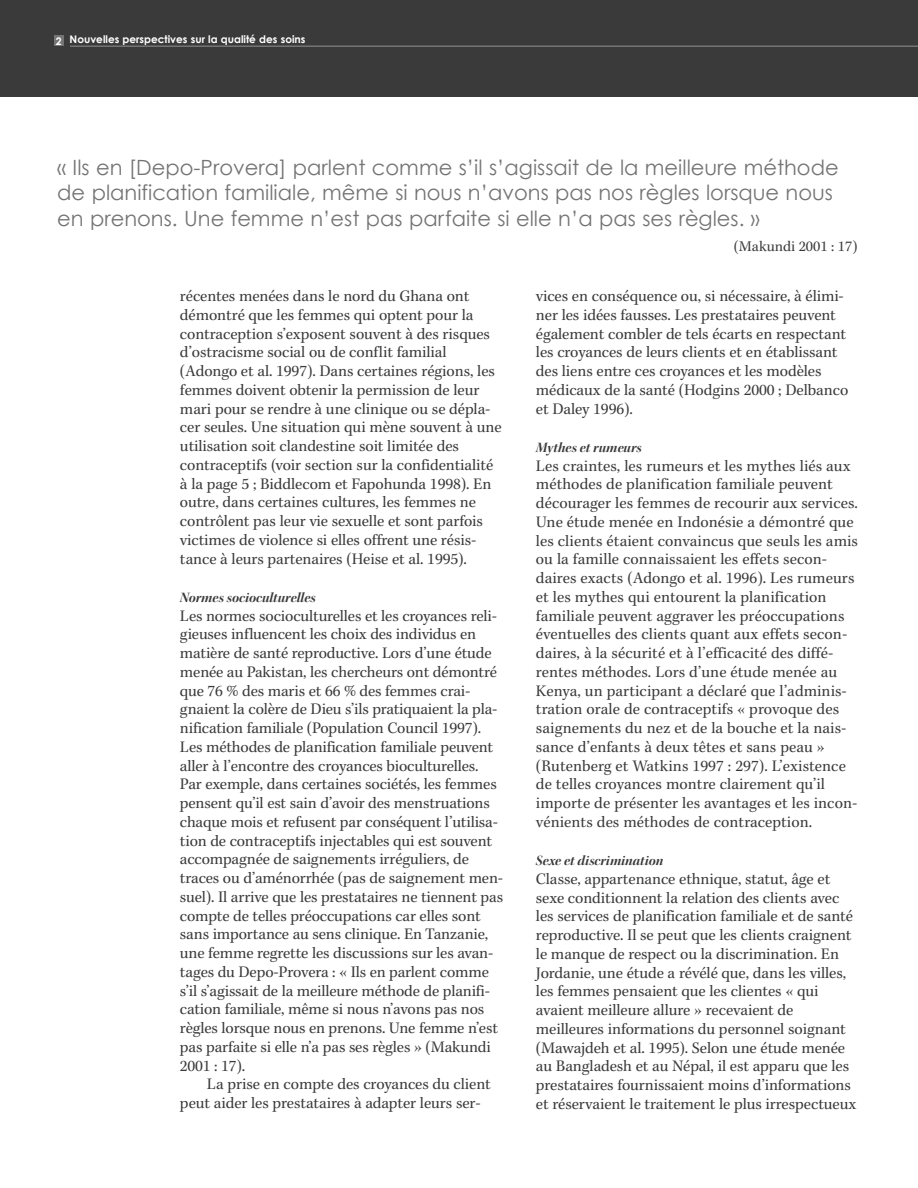
<style>
.page{position:relative;width:918px;height:1188px;background:#fff}
.page>*{position:absolute;margin:0;border:0;box-sizing:border-box;transform-origin:0 0}
.t1{font:21px/25.5px "Century Gothic";color:#747474}
.t2{font:16.2px/18.8px "Kepl MM 240 67 196 55 188 53 154 43";letter-spacing:-.005em;color:#3a3a3a}
.t3{font:15px "Kepl MM 240 67 196 55 188 53 154 43";color:#3a3a3a}
.t4{font:14.25px "Kepl MM It 0 0 0 0 104 314 145 435";letter-spacing:-.005em;color:#3a3a3a}
.t5{font:700 10.5px "Century Gothic";color:#fff}
</style>
<div class="page">
<div style="left:0;top:0;width:918px;height:96px;background:#3a3a3a"></div>
<div style="left:54px;top:35px;width:10px;height:11px;background:#747474"></div>
<hr style="left:70px;top:45px;width:848px;height:2px;background:#747474">
<p class="t5" style="left:56px;top:33px;width:251px">2 Nouvelles perspectives sur la qualitÈ des soins</p>
<p class="t1" style="left:57px;top:154px;width:783px">´ Ils en [Depo-Provera] parlent comme síil síagissait de la meilleure mÈthode de planification familiale, mÍme si nous níavons pas nos rËgles lorsque nous en prenons. Une femme níest pas parfaite si elle nía pas ses rËgles. ª</p>
<p class="t3" style="left:734px;top:240px;width:125px">(Makundi 2001 : 17)</p>
<p class="t2" style="left:180px;top:288px;width:323px">récentes menées dans le nord du Ghana ont démontré que les femmes qui optent pour la contraception s’exposent souvent à des risques d’ostracisme social ou de conflit familial (Adongo et al. 1997). Dans certaines régions, les femmes doivent obtenir la permission de leur mari pour se rendre à une clinique ou se dépla&shy;cer seules. Une situation qui mène souvent à une utilisation soit clandestine soit limitée des contraceptifs (voir section sur la confidentialité à la page 5 ; Biddlecom et Fapohunda 1998). En outre, dans certaines cultures, les femmes ne contrôlent pas leur vie sexuelle et sont parfois victimes de violence si elles offrent une résis&shy;tance à leurs partenaires (Heise et al. 1995).</p>
<p class="t4" style="left:180px;top:592px;width:137px">Normes socioculturelles</p>
<p class="t2" style="left:180px;top:607px;width:325px">Les normes socioculturelles et les croyances reli&shy;gieuses influencent les choix des individus en matière de santé reproductive. Lors d’une étude menée au Pakistan, les chercheurs ont démontré que 76 % des maris et 66 % des femmes crai&shy;gnaient la colère de Dieu s’ils pratiquaient la pla&shy;nification familiale (Population Council 1997).<br>Les méthodes de planification familiale peuvent aller à l’encontre des croyances bioculturelles.<br>Par exemple, dans certaines sociétés, les femmes pensent qu’il est sain d’avoir des menstruations chaque mois et refusent par conséquent l’utilisa&shy;tion de contraceptifs injectables qui est souvent accompagnée de saignements irréguliers, de traces ou d’aménorrhée (pas de saignement men&shy;suel). Il arrive que les prestataires ne tiennent pas compte de telles préoccupations car elles sont sans importance au sens clinique. En Tanzanie, une femme regrette les discussions sur les avan&shy;tages du Depo-Provera : « Ils en parlent comme s’il s’agissait de la meilleure méthode de planifi&shy;cation familiale, même si nous n’avons pas nos règles lorsque nous en prenons. Une femme n’est pas parfaite si elle n’a pas ses règles » (Makundi 2001 : 17).</p>
<p class="t2" style="left:180px;top:1076px;width:312px;text-indent:27px">La prise en compte des croyances du client peut aider les prestataires à adapter leurs ser-</p>
<p class="t2" style="left:536px;top:288px;width:314px">vices en conséquence ou, si nécessaire, à élimi&shy;ner les idées fausses. Les prestataires peuvent également combler de tels écarts en respectant les croyances de leurs clients et en établissant des liens entre ces croyances et les modèles médicaux de la santé (Hodgins 2000 ; Delbanco et Daley 1996).</p>
<p class="t4" style="left:536px;top:442px;width:108px">Mythes et rumeurs</p>
<p class="t2" style="left:536px;top:457px;width:324px">Les craintes, les rumeurs et les mythes liés aux méthodes de planification familiale peuvent décourager les femmes de recourir aux services.<br>Une étude menée en Indonésie a démontré que les clients étaient convaincus que seuls les amis ou la famille connaissaient les effets secon&shy;daires exacts (Adongo et al. 1996). Les rumeurs et les mythes qui entourent la planification familiale peuvent aggraver les préoccupations éventuelles des clients quant aux effets secon&shy;daires, à la sécurité et à l’efficacité des diffé&shy;rentes méthodes. Lors d’une étude menée au Kenya, un participant a déclaré que l’adminis&shy;tration orale de contraceptifs « provoque des saignements du nez et de la bouche et la nais&shy;sance d’enfants à deux têtes et sans peau » (Rutenberg et Watkins 1997 : 297). L’existence de telles croyances montre clairement qu’il importe de présenter les avantages et les incon&shy;vénients des méthodes de contraception.</p>
<p class="t4" style="left:536px;top:855px;width:129px">Sexe et discrimination</p>
<p class="t2" style="left:536px;top:871px;width:322px">Classe, appartenance ethnique, statut, âge et sexe conditionnent la relation des clients avec les services de planification familiale et de santé reproductive. Il se peut que les clients craignent le manque de respect ou la discrimination. En Jordanie, une étude a révélé que, dans les villes, les femmes pensaient que les clientes « qui avaient meilleure allure » recevaient de meilleures informations du personnel soignant (Mawajdeh et al. 1995). Selon une étude menée au Bangladesh et au Népal, il est apparu que les prestataires fournissaient moins d’informations et réservaient le traitement le plus irrespectueux</p>
</div>
